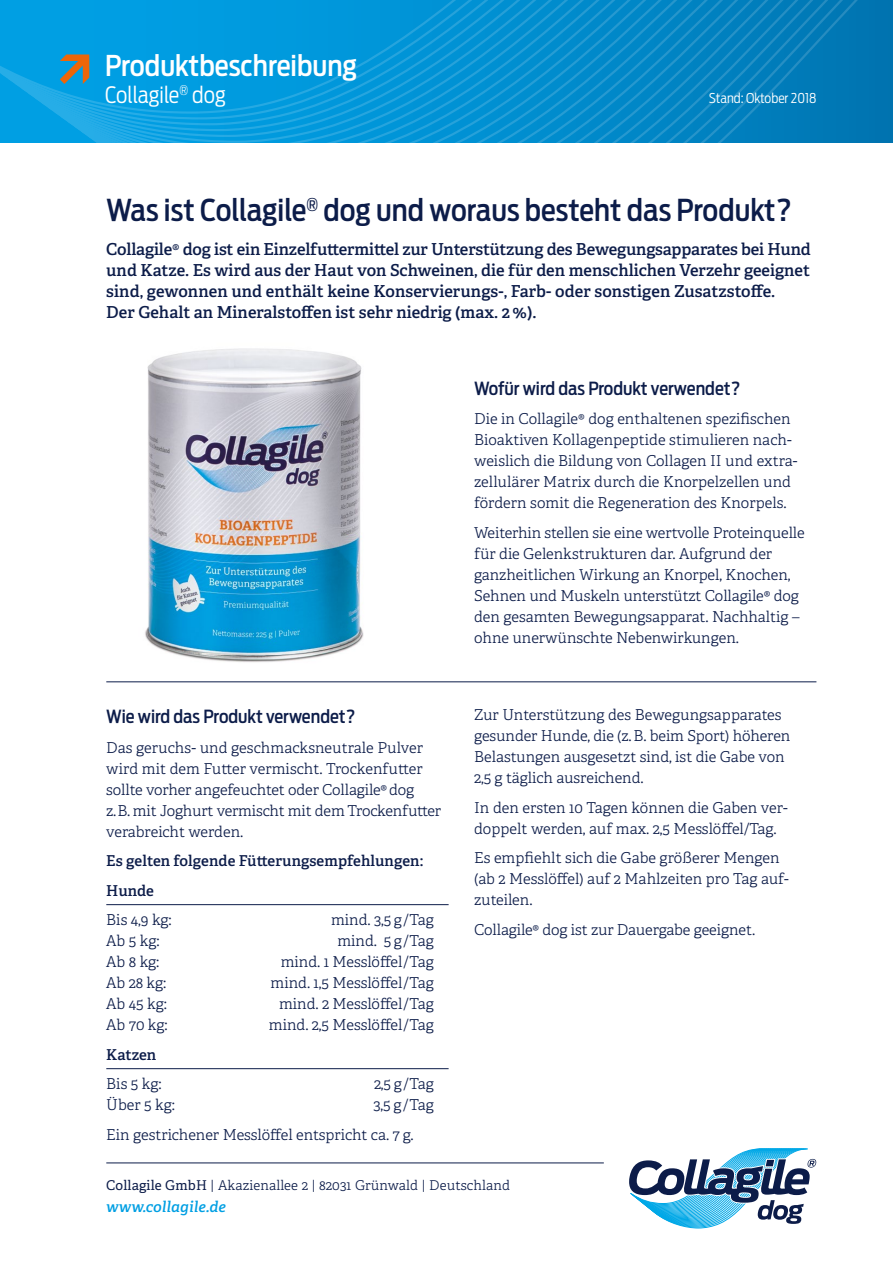
<style>
.page{position:relative;width:893px;height:1263px;background:#fff}
.page>*{position:absolute;margin:0;border:0;box-sizing:border-box;transform-origin:0 0}
.t1{font:500 30px "Antenna Cond";color:#0c1c49}
.t2{font:500 28.5px "Antenna Cond";color:#fff}
.t3{font:300 22.5px "Antenna Cond";letter-spacing:-.005em;color:#fff}
.t4{font:500 18px "Antenna Cond";color:#0c1c49}
.t5{font:600 16.5px/21px "Adelle";color:#0c1c49}
.t6{font:300 15px/21px "Adelle";color:#0c1c49}
.t7{font:600 15px "Adelle";letter-spacing:.005em;color:#0c1c49}
.Copy{font:italic 600 15px "Adelle";letter-spacing:.01em;color:#009fe3}
.Copy-2{font:300 13.5px "Adelle";letter-spacing:.01em;color:#0c1c49}
.t8{font:300 13.5px "Antenna Cond";color:#fff}
.s1{font-weight:400}
</style>
<div class="page">
<hr style="left:106px;top:904px;width:343px;height:1px;background:#0c1c49">
<hr style="left:106px;top:1068px;width:343px;height:1px;background:#0c1c49">
<svg style="left:629px;top:1148px;width:188px;height:80px"></svg>
<svg style="left:145px;top:138px;width:748px;height:4px;background:#088fce"></svg>
<svg style="left:145px;top:0;width:748px;height:138px;background:#078ccb"></svg>
<svg style="left:145px;top:0;width:745px;height:132px;background:#0587c6"></svg>
<svg style="left:145px;top:0;width:732px;height:126px;background:#0587c6"></svg>
<svg style="left:145px;top:0;width:719px;height:121px;background:#0689c8"></svg>
<svg style="left:0;top:0;width:852px;height:115px;background:#0490d1"></svg>
<svg style="left:0;top:47px;width:145px;height:95px;background:#109fdc"></svg>
<hr style="left:106px;top:682px;width:710px;height:1px;background:#0c1c49">
<hr style="left:106px;top:1163px;width:498px;height:1px;background:#0c1c49">
<img style="left:145px;top:348px;width:219px;height:314px">
<p class="t2" style="left:105px;top:48px;width:253px">Produktbeschreibung</p>
<p class="t3" style="left:105px;top:81px;width:122px">Collagile<sup>®</sup> dog</p>
<p class="t8" style="left:709px;top:90px;width:109px">Stand: Oktober 2018</p>
<p class="t1" style="left:106px;top:192px;width:687px">Was ist Collagile<sup>®</sup> dog und woraus besteht das Produkt?</p>
<p class="t5" style="left:106px;top:239px;width:706px">Collagile® dog ist ein Einzelfuttermittel zur Unterstützung des Bewegungsapparates bei Hund und Katze. Es wird aus der Haut von Schweinen, die für den menschlichen Verzehr geeignet sind, gewonnen und enthält keine Konservierungs-, Farb- oder sonstigen Zusatzstoffe.<br>Der Gehalt an Mineralstoffen ist sehr niedrig (max. 2 %).</p>
<p class="t4" style="left:106px;top:706px;width:251px">Wie wird das Produkt verwendet?</p>
<p class="t6" style="left:106px;top:737px;width:336px">Das geruchs- und geschmacksneutrale Pulver wird mit dem Futter vermischt. Trockenfutter sollte vorher angefeuchtet oder Collagile® dog z.B. mit Joghurt vermischt mit dem Trockenfutter verabreicht werden.</p>
<p class="t7" style="left:106px;top:852px;width:319px">Es gelten folgende Fütterungsempfehlungen:</p>
<p class="t7" style="left:106px;top:881px;width:49px">Hunde</p>
<p class="t6" style="left:106px;top:910px;width:67px">Bis 4,9 kg:</p>
<p class="t6" style="left:331px;top:910px;width:104px">mind. 3,5 g/Tag</p>
<p class="t6" style="left:106px;top:931px;width:55px">Ab 5 kg:</p>
<p class="t6" style="left:337px;top:931px;width:98px">mind. 5 g/Tag</p>
<p class="t6" style="left:106px;top:952px;width:55px">Ab 8 kg:</p>
<p class="t6" style="left:281px;top:952px;width:154px">mind. 1 Messlöffel/Tag</p>
<p class="t6" style="left:106px;top:973px;width:61px">Ab 28 kg:</p>
<p class="t6" style="left:271px;top:973px;width:165px">mind. 1,5 Messlöffel/Tag</p>
<p class="t6" style="left:106px;top:994px;width:62px">Ab 45 kg:</p>
<p class="t6" style="left:279px;top:994px;width:156px">mind. 2 Messlöffel/Tag</p>
<p class="t6" style="left:106px;top:1015px;width:63px">Ab 70 kg:</p>
<p class="t6" style="left:269px;top:1015px;width:166px">mind. 2,5 Messlöffel/Tag</p>
<p class="t7" style="left:106px;top:1045px;width:52px">Katzen</p>
<p class="t6" style="left:106px;top:1074px;width:57px">Bis 5 kg:</p>
<p class="t6" style="left:374px;top:1074px;width:61px">2,5 g/Tag</p>
<p class="t6" style="left:106px;top:1095px;width:70px">Über 5 kg:</p>
<p class="t6" style="left:373px;top:1095px;width:62px">3,5 g/Tag</p>
<p class="t6" style="left:106px;top:1124px;width:309px">Ein gestrichener Messlöffel entspricht ca. 7 g.</p>
<p class="t4" style="left:474px;top:378px;width:268px">Wofür wird das Produkt verwendet?</p>
<p class="t6" style="left:474px;top:409px;width:325px">Die in Collagile® dog enthaltenen spezifischen Bioaktiven Kollagenpeptide stimulieren nach&shy;weislich die Bildung von Collagen II und extra&shy;zellulärer Matrix durch die Knorpelzellen und fördern somit die Regeneration des Knorpels.</p>
<p class="t6" style="left:474px;top:522px;width:332px">Weiterhin stellen sie eine wertvolle Proteinquelle für die Gelenkstrukturen dar. Aufgrund der ganzheitlichen Wirkung an Knorpel, Knochen, Sehnen und Muskeln unterstützt Collagile® dog den gesamten Bewegungsapparat. Nachhaltig – ohne unerwünschte Nebenwirkungen.</p>
<p class="t6" style="left:474px;top:705px;width:318px">Zur Unterstützung des Bewegungsapparates gesunder Hunde, die (z. B. beim Sport) höheren Belastungen ausgesetzt sind, ist die Gabe von 2,5 g täglich ausreichend.</p>
<p class="t6" style="left:474px;top:797px;width:315px">In den ersten 10 Tagen können die Gaben ver&shy;doppelt werden, auf max. 2,5 Messlöffel/Tag.</p>
<p class="t6" style="left:474px;top:848px;width:315px">Es empfiehlt sich die Gabe größerer Mengen (ab 2 Messlöffel) auf 2 Mahlzeiten pro Tag auf&shy;zuteilen.</p>
<p class="t6" style="left:474px;top:919px;width:283px">Collagile® dog ist zur Dauergabe geeignet.</p>
<p class="Copy-2" style="left:106px;top:1177px;width:405px"><span class="s1">Collagile GmbH</span> | Akazienallee 2 | 82031 Grünwald | Deutschland</p>
<p class="Copy" style="left:106px;top:1197px;width:121px">www.collagile.de</p>
</div>
